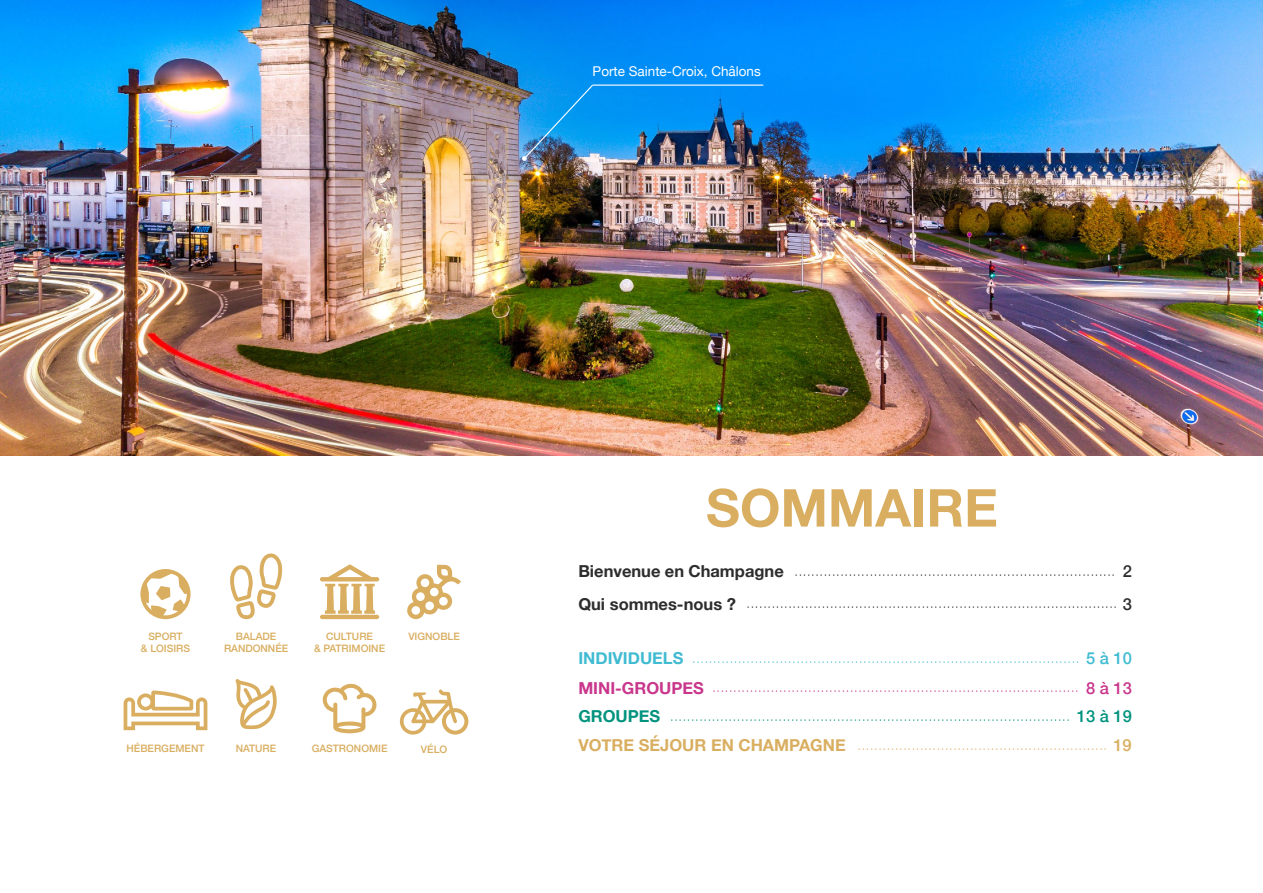
<style>
.page{position:relative;width:1263px;height:893px;background:#fff}
.page>*{position:absolute;margin:0;border:0;box-sizing:border-box;transform-origin:0 0}
.t1{font:700 52.2px "Helvetica Neue";color:#d9ae60}
.t2{font:700 16.5px "Helvetica Neue";color:#2e2d2e}
.t3{font:700 16.5px "Helvetica Neue";color:#d9ae60}
.t4{font:700 16.5px "Helvetica Neue";color:#c9368c}
.t5{font:700 16.5px "Helvetica Neue";color:#40bbd2}
.t6{font:700 16.5px "Helvetica Neue";color:#00937d}
.t7{font:100 15px/29.1px "Helvetica Neue";color:#00937d;text-align:right}
.t8{font:100 15px "Helvetica Neue";color:#2e2d2e}
.t9{font:100 15px "Helvetica Neue";color:#d9ae60}
.t10{font:13.5px "Helvetica Neue";color:#fff}
.t11{font:500 10.2px/12.3px "Helvetica Neue";color:#d9ae60;text-align:center}
.s1{font-weight:500;font-size:16.5px}
.s2{color:#40bbd2}
.s3{font-weight:500;font-size:16.5px;color:#40bbd2}
.s4{color:#c9368c}
.s5{font-weight:500;font-size:16.5px;color:#c9368c}
</style>
<div class="page">
<img style="left:0;top:0;width:1263px;height:455px">
<svg style="left:400px;top:689px;width:68px;height:46px"></svg>
<svg style="left:407px;top:565px;width:54px;height:54px"></svg>
<svg style="left:322px;top:683px;width:54px;height:50px"></svg>
<svg style="left:320px;top:565px;width:59px;height:54px"></svg>
<hr style="left:593px;top:85px;width:170px;height:1px;background:#fff">
<img style="left:522px;top:84px;width:72px;height:77px">
<svg style="left:124px;top:690px;width:83px;height:40px"></svg>
<svg style="left:140px;top:569px;width:51px;height:50px"></svg>
<svg style="left:235px;top:679px;width:42px;height:50px"></svg>
<svg style="left:230px;top:553px;width:52px;height:66px"></svg>
<p class="t10" style="left:593px;top:61px;width:170px">Porte Sainte-Croix, Châlons</p>
<p class="t11" style="left:141px;top:629px;width:51px">SPORT<br>&amp; LOISIRS</p>
<p class="t11" style="left:224px;top:629px;width:66px">BALADE<br>RANDONNÉE</p>
<p class="t11" style="left:314px;top:629px;width:73px">CULTURE<br>&amp; PATRIMOINE</p>
<p class="t11" style="left:408px;top:629px;width:53px">VIGNOBLE</p>
<p class="t11" style="left:127px;top:741px;width:79px">HÉBERGEMENT</p>
<p class="t11" style="left:236px;top:741px;width:42px">NATURE</p>
<p class="t11" style="left:312px;top:741px;width:77px">GASTRONOMIE</p>
<p class="t11" style="left:421px;top:742px;width:28px">VÉLO</p>
<h1 class="t1" style="left:706px;top:467px;width:293px">SOMMAIRE</h1>
<p class="t2" style="left:578px;top:558px;width:207px">Bienvenue en Champagne</p>
<p class="t8" style="left:794px;top:559px;width:339px">............................................................................. <span class="s1">2</span></p>
<p class="t2" style="left:578px;top:591px;width:159px">Qui sommes-nous ?</p>
<p class="t8" style="left:746px;top:592px;width:387px">......................................................................................... <span class="s1">3</span></p>
<p class="t5" style="left:578px;top:645px;width:107px">INDIVIDUELS</p>
<p class="t4" style="left:578px;top:675px;width:127px">MINI-GROUPES</p>
<p class="t6" style="left:578px;top:704px;width:83px">GROUPES</p>
<p class="t7" style="left:670px;top:642px;width:464px"><span class="s2">.............................................................................................</span> <span class="s3">5 à 10 </span><span class="s4">........................................................................................</span> <span class="s5">8 à 13 </span>................................................................................................ <span class="s1">13 à 19</span></p>
<p class="t3" style="left:578px;top:733px;width:269px">VOTRE SÉJOUR EN CHAMPAGNE</p>
<p class="t9" style="left:857px;top:733px;width:276px">............................................................ <span class="s1">19</span></p>
</div>
